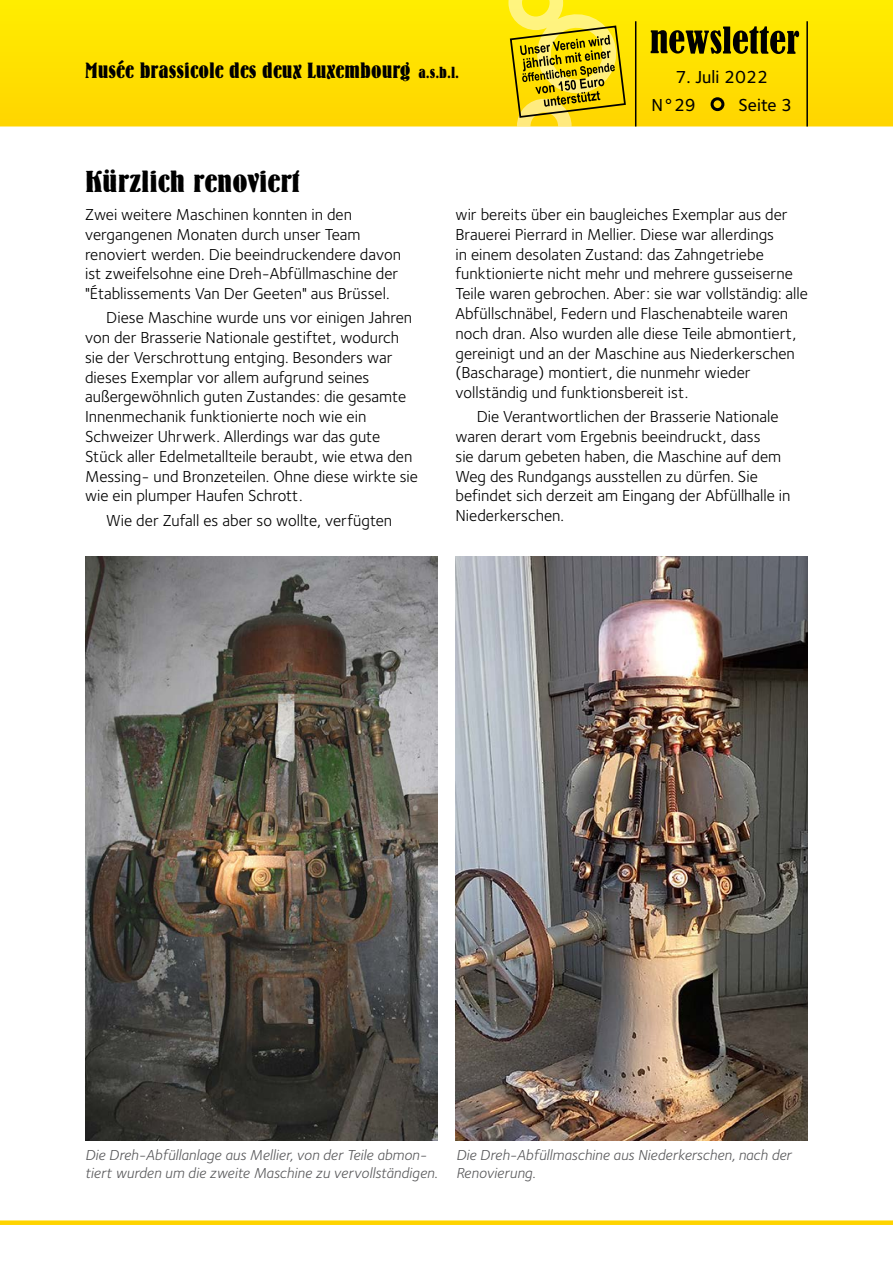
<style>
.page{position:relative;width:893px;height:1263px;background:#fff}
.page>*{position:absolute;margin:0;border:0;box-sizing:border-box;transform-origin:0 0}
.t1{font:30px "Bernhard Bold Condensed BT";color:#000;scale:1.15 1}
.t2{font:21.75px "Bernhard Bold Condensed BT";color:#000;scale:1.1 1}
.t3{font:18px/28.5px "Foundry Sterling Medium CE";color:#000}
.t4{font:16.5px/19.8px "Foundry Sterling Book CE";color:#000}
.t5{font:15px/18px "Foundry Sterling Book Italic CE";color:#58585a}
.s1{font-size:15.75px;color:#ffd400}
</style>
<div class="page">
<svg style="left:0;top:0;width:893px;height:126px;background:#fee000"></svg>
<svg style="left:651px;top:26px;width:148px;height:28px;background:#7d7000"></svg>
<div style="left:712px;top:99px;width:11px;height:11px;background:#ffd400;border-radius:50%"></div>
<div style="left:711px;top:97px;width:13px;height:14px;border:3px solid #000;border-radius:50%"></div>
<div style="left:0;top:1220px;width:893px;height:5px;background:#ffd400"></div>
<hr style="left:806px;top:21px;width:2px;height:105px;background:#000">
<svg style="left:508px;top:0;width:129px;height:126px;background:#dbc41e"></svg>
<img style="left:85px;top:556px;width:353px;height:584px">
<img style="left:455px;top:556px;width:353px;height:584px">
<h2 class="t2" style="left:85px;top:58px;width:342px">Musée brassicole des deux Luxembourg <span class="s1">a.s.b.l.</span></h2>
<p class="t3" style="left:651px;top:63px;width:118px;text-indent:24px">7. Juli 2022<br>N°29</p>
<p class="t3" style="left:738px;top:91px;width:55px">Seite 3</p>
<h1 class="t1" style="left:85px;top:163px;width:188px">Kürzlich renoviert</h1>
<p class="t4" style="left:85px;top:205px;width:318px">Zwei weitere Maschinen konnten in den vergangenen Monaten durch unser Team renoviert werden. Die beeindruckendere davon ist zweifelsohne eine Dreh-Abfüllmaschine der "Établissements Van Der Geeten" aus Brüssel.</p>
<p class="t4" style="left:85px;top:308px;width:335px;text-indent:21px">Diese Maschine wurde uns vor einigen Jahren von der Brasserie Nationale gestiftet, wodurch sie der Verschrottung entging. Besonders war dieses Exemplar vor allem aufgrund seines außergewöhnlich guten Zustandes: die gesamte Innenmechanik funktionierte noch wie ein Schweizer Uhrwerk. Allerdings war das gute Stück aller Edelmetallteile beraubt, wie etwa den Messing- und Bronzeteilen. Ohne diese wirkte sie wie ein plumper Haufen Schrott.</p>
<p class="t4" style="left:106px;top:510px;width:287px">Wie der Zufall es aber so wollte, verfügten</p>
<p class="t4" style="left:455px;top:205px;width:354px">wir bereits über ein baugleiches Exemplar aus der Brauerei Pierrard in Mellier. Diese war allerdings<br>in einem desolaten Zustand: das Zahngetriebe funktionierte nicht mehr und mehrere gusseiserne Teile waren gebrochen. Aber: sie war vollständig: alle Abfüllschnäbel, Federn und Flaschenabteile waren noch dran. Also wurden alle diese Teile abmontiert, gereinigt und an der Maschine aus Niederkerschen (Bascharage) montiert, die nunmehr wieder vollständig und funktionsbereit ist.</p>
<p class="t4" style="left:455px;top:407px;width:337px;text-indent:21px">Die Verantwortlichen der Brasserie Nationale waren derart vom Ergebnis beeindruckt, dass<br>sie darum gebeten haben, die Maschine auf dem Weg des Rundgangs ausstellen zu dürfen. Sie befindet sich derzeit am Eingang der Abfüllhalle in Niederkerschen.</p>
<p class="t5" style="left:85px;top:1146px;width:354px">Die Dreh-Abfüllanlage aus Mellier, von der Teile abmon&shy;tiert wurden um die zweite Maschine zu vervollständigen.</p>
<p class="t5" style="left:456px;top:1146px;width:337px">Die Dreh-Abfüllmaschine aus Niederkerschen, nach der<br>Renovierung.</p>
</div>
